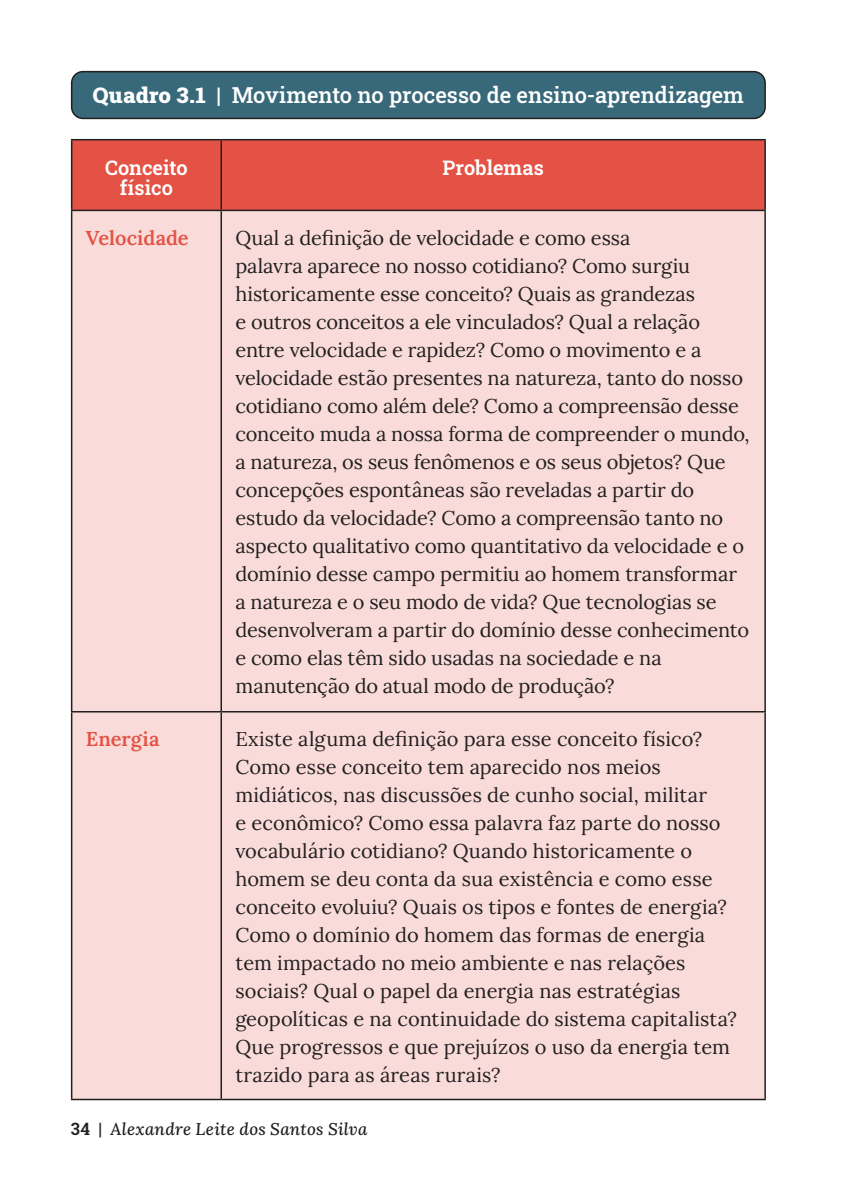
<style>
.page{position:relative;width:851px;height:1191px;background:#fff}
.page>*{position:absolute;margin:0;border:0;box-sizing:border-box;transform-origin:0 0}
.Citacoes{font:500 22px "Roboto Slab";color:#fff}
.Citacoes-2{font:20px/28px "Lora";color:#231f20}
.t1{font:600 20px/20px "Roboto Slab";letter-spacing:.005em;color:#fff;text-align:center}
.Citacoes-3{font:600 20px "Lora";color:#e35245}
.t2{font:italic 500 17px "Lora";letter-spacing:.01em;color:#231f20}
.s1{font-weight:900}
.s2{font-family:"Roboto Slab";font-weight:600;font-style:normal}
</style>
<div class="page">
<div style="left:72px;top:140px;width:692px;height:70px;background:#e35245"></div>
<div style="left:72px;top:211px;width:692px;height:887px;background:#f9dcda"></div>
<hr style="left:71px;top:139px;width:150px;height:1px;background:#231f20">
<hr style="left:71px;top:140px;width:1px;height:70px;background:#231f20">
<hr style="left:221px;top:139px;width:544px;height:1px;background:#231f20">
<hr style="left:220px;top:140px;width:2px;height:70px;background:#231f20">
<hr style="left:764px;top:140px;width:1px;height:70px;background:#231f20">
<hr style="left:71px;top:210px;width:150px;height:1px;background:#231f20">
<hr style="left:71px;top:211px;width:1px;height:500px;background:#231f20">
<hr style="left:221px;top:210px;width:544px;height:1px;background:#231f20">
<hr style="left:220px;top:211px;width:2px;height:500px;background:#231f20">
<hr style="left:764px;top:211px;width:1px;height:500px;background:#231f20">
<hr style="left:71px;top:711px;width:150px;height:1px;background:#231f20">
<hr style="left:71px;top:712px;width:1px;height:386px;background:#231f20">
<hr style="left:221px;top:711px;width:544px;height:1px;background:#231f20">
<hr style="left:220px;top:712px;width:2px;height:386px;background:#231f20">
<hr style="left:764px;top:712px;width:1px;height:386px;background:#231f20">
<hr style="left:71px;top:1098px;width:150px;height:2px;background:#231f20">
<hr style="left:221px;top:1098px;width:544px;height:2px;background:#231f20">
<div style="left:72px;top:72px;width:693px;height:46px;background:#38697a;border-radius:11px"></div>
<div style="left:71px;top:71px;width:694px;height:48px;border:2px solid #231f20;border-radius:11px"></div>
<p class="Citacoes" style="left:93px;top:79px;width:653px"><span class="s1">Quadro 3.1 |</span> Movimento no processo de ensino-aprendizagem</p>
<p class="t1" style="left:105px;top:157px;width:84px">Conceito físico</p>
<p class="t1" style="left:442px;top:157px;width:103px">Problemas</p>
<p class="Citacoes-3" style="left:86px;top:222px;width:104px">Velocidade</p>
<p class="Citacoes-2" style="left:235px;top:222px;width:515px">Qual a definição de velocidade e como essa<br>palavra aparece no nosso cotidiano? Como surgiu historicamente esse conceito? Quais as grandezas<br>e outros conceitos a ele vinculados? Qual a relação entre velocidade e rapidez? Como o movimento e a velocidade estão presentes na natureza, tanto do nosso cotidiano como além dele? Como a compreensão desse conceito muda a nossa forma de compreender o mundo, a natureza, os seus fenômenos e os seus objetos? Que concepções espontâneas são reveladas a partir do estudo da velocidade? Como a compreensão tanto no aspecto qualitativo como quantitativo da velocidade e o domínio desse campo permitiu ao homem transformar a natureza e o seu modo de vida? Que tecnologias se desenvolveram a partir do domínio desse conhecimento e como elas têm sido usadas na sociedade e na manutenção do atual modo de produção?</p>
<p class="Citacoes-3" style="left:86px;top:724px;width:75px">Energia</p>
<p class="Citacoes-2" style="left:235px;top:723px;width:503px">Existe alguma definição para esse conceito físico?<br>Como esse conceito tem aparecido nos meios midiáticos, nas discussões de cunho social, militar<br>e econômico? Como essa palavra faz parte do nosso vocabulário cotidiano? Quando historicamente o homem se deu conta da sua existência e como esse conceito evoluiu? Quais os tipos e fontes de energia?<br>Como o domínio do homem das formas de energia tem impactado no meio ambiente e nas relações sociais? Qual o papel da energia nas estratégias geopolíticas e na continuidade do sistema capitalista?<br>Que progressos e que prejuízos o uso da energia tem trazido para as áreas rurais?</p>
<p class="t2" style="left:71px;top:1116px;width:298px"><span class="s2">34 |</span> Alexandre Leite dos Santos Silva</p>
</div>
